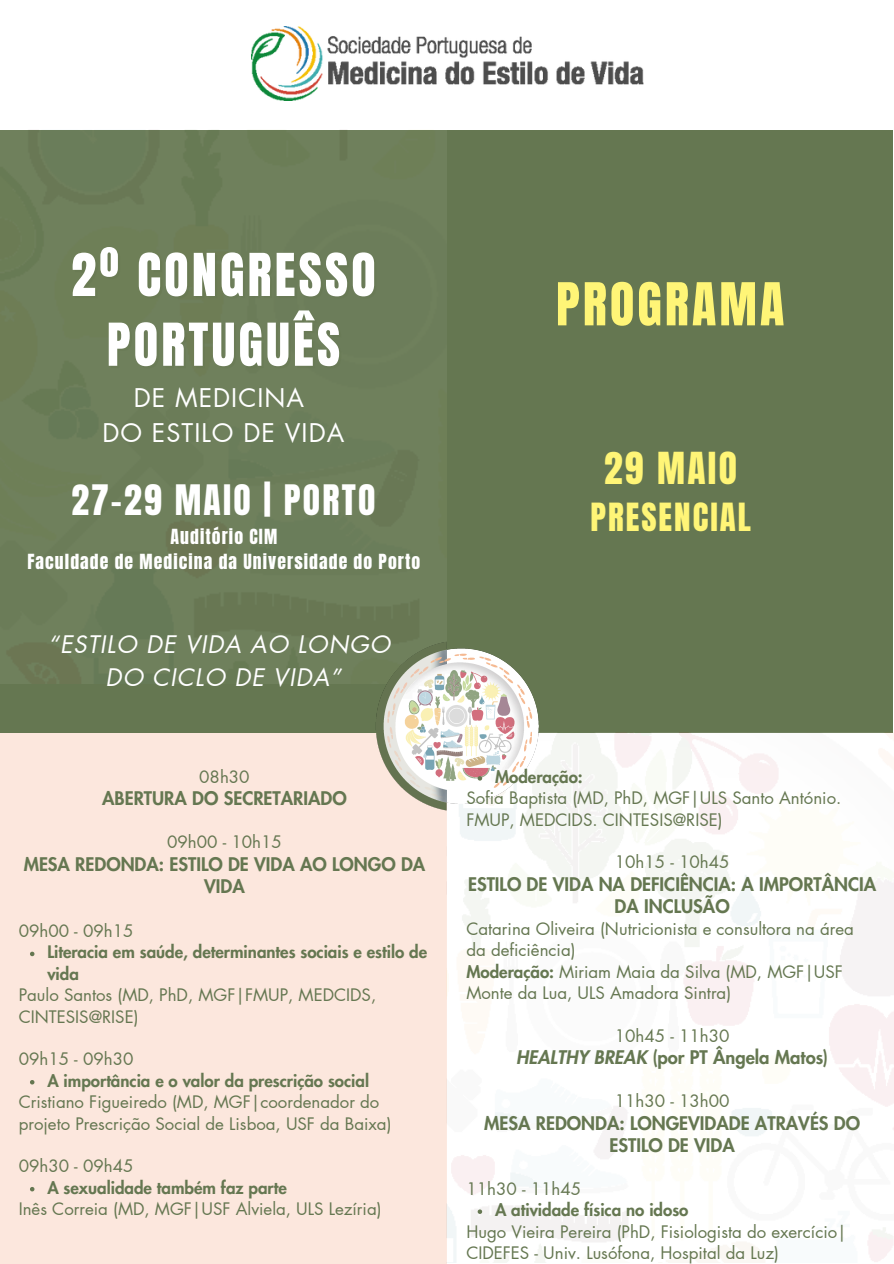
<style>
.page{position:relative;width:894px;height:1264px;background:#fff}
.page>*{position:absolute;margin:0;border:0;box-sizing:border-box;transform-origin:0 0}
.t1{font:50.25px "Anton";letter-spacing:.065em;color:#fff}
.t2{font:50.25px "Anton";letter-spacing:.06em;color:#fff577}
.t3{font:37.5px "Anton";letter-spacing:.06em;color:#fff577}
.t4{font:35.7px "Anton";letter-spacing:.06em;color:#fff}
.t5{font:33px "Anton";letter-spacing:.06em;color:#fff577}
.t6{font:25.2px/34.8px "Futura LT Pro";letter-spacing:.04em;color:#fff;text-align:center}
.t7{font:italic 23.7px/32.7px "Futura LT Pro";letter-spacing:.04em;color:#fff;text-align:center}
.t8{font:800 18.3px/22.5px "Futura LT Pro";color:#657751;text-align:center}
.t9{font:17.7px "Anton";letter-spacing:.06em;color:#fff}
.t10{font:16.8px/21.3px "Futura LT Pro";color:#657751}
.t11{font:800 16.8px/21.5px "Futura LT Pro";color:#657751}
.s1{font-weight:800}
.s2{font-style:italic}
</style>
<div class="page">
<div style="left:0;top:130px;width:892px;height:602px;background:#657751"></div>
<div style="left:0;top:130px;width:446px;height:553px;background:#6e7f5a"></div>
<div style="left:0;top:732px;width:446px;height:531px;background:#fce7dd"></div>
<img style="left:447px;top:732px;width:446px;height:530px">
<img style="left:373px;top:627px;width:165px;height:206px">
<img style="left:251px;top:27px;width:392px;height:74px">
<svg style="left:477px;top:776px;width:5px;height:4px"></svg>
<svg style="left:477px;top:1209px;width:5px;height:4px"></svg>
<svg style="left:30px;top:951px;width:4px;height:5px"></svg>
<svg style="left:30px;top:1080px;width:4px;height:4px"></svg>
<svg style="left:30px;top:1187px;width:4px;height:4px"></svg>
<h1 class="t1" style="left:71px;top:239px;width:306px">2º CONGRESSO</h1>
<h3 class="t1" style="left:107px;top:308px;width:235px">PORTUGUÊS</h3>
<p class="t6" style="left:102px;top:381px;width:243px">DE MEDICINA<br>DO ESTILO DE VIDA</p>
<p class="t4" style="left:71px;top:474px;width:305px">27-29 MAIO | PORTO</p>
<p class="t9" style="left:170px;top:524px;width:108px">Auditório CIM</p>
<h1 class="t9" style="left:27px;top:548px;width:394px">Faculdade de Medicina da Universidade do Porto</h1>
<p class="t7" style="left:48px;top:629px;width:343px">“ESTILO DE VIDA AO LONGO<br>DO CICLO DE VIDA”</p>
<p class="t10" style="left:199px;top:766px;width:52px">08h30</p>
<p class="t8" style="left:102px;top:788px;width:246px">ABERTURA DO SECRETARIADO</p>
<p class="t10" style="left:167px;top:832px;width:116px">09h00 - 10h15</p>
<p class="t8" style="left:24px;top:853px;width:403px">MESA REDONDA: ESTILO DE VIDA AO LONGO DA<br>VIDA</p>
<p class="t10" style="left:19px;top:920px;width:116px">09h00 - 09h15</p>
<p class="t11" style="left:47px;top:942px;width:381px">Literacia em saúde, determinantes sociais e estilo de vida</p>
<p class="t10" style="left:19px;top:985px;width:359px">Paulo Santos (MD, PhD, MGF|FMUP, MEDCIDS,<br>CINTESIS@RISE)</p>
<p class="t10" style="left:19px;top:1049px;width:116px">09h15 - 09h30</p>
<p class="t11" style="left:47px;top:1070px;width:323px">A importância e o valor da prescrição social</p>
<p class="t10" style="left:19px;top:1091px;width:374px">Cristiano Figueiredo (MD, MGF|coordenador do projeto Prescrição Social de Lisboa, USF da Baixa)</p>
<p class="t10" style="left:19px;top:1156px;width:116px">09h30 - 09h45</p>
<p class="t11" style="left:47px;top:1177px;width:241px">A sexualidade também faz parte</p>
<p class="t10" style="left:19px;top:1198px;width:364px">Inês Correia (MD, MGF|USF Alviela, ULS Lezíria)</p>
<h2 class="t2" style="left:556px;top:268px;width:230px">PROGRAMA</h2>
<h3 class="t3" style="left:604px;top:441px;width:134px">29 MAIO</h3>
<h3 class="t5" style="left:590px;top:494px;width:162px">PRESENCIAL</h3>
<p class="t11" style="left:495px;top:766px;width:89px">Moderação:</p>
<p class="t10" style="left:466px;top:788px;width:376px">Sofia Baptista (MD, PhD, MGF|ULS Santo António.<br>FMUP, MEDCIDS. CINTESIS@RISE)</p>
<p class="t10" style="left:614px;top:852px;width:116px">10h15 - 10h45</p>
<p class="t8" style="left:468px;top:873px;width:409px">ESTILO DE VIDA NA DEFICIÊNCIA: A IMPORTÂNCIA<br>DA INCLUSÃO</p>
<p class="t10" style="left:466px;top:918px;width:389px">Catarina Oliveira (Nutricionista e consultora na área da deficiência)<br><span class="s1">Moderação:</span> Miriam Maia da Silva (MD, MGF|USF Monte da Lua, ULS Amadora Sintra)</p>
<p class="t10" style="left:614px;top:1025px;width:116px">10h45 - 11h30</p>
<p class="t8" style="left:516px;top:1047px;width:313px"><span class="s2">HEALTHY BREAK</span> (por PT Ângela Matos)</p>
<p class="t10" style="left:614px;top:1090px;width:116px">11h30 - 13h00</p>
<p class="t8" style="left:484px;top:1112px;width:377px">MESA REDONDA: LONGEVIDADE ATRAVÉS DO<br>ESTILO DE VIDA</p>
<p class="t10" style="left:466px;top:1178px;width:116px">11h30 - 11h45</p>
<p class="t11" style="left:495px;top:1199px;width:195px">A atividade física no idoso</p>
<p class="t10" style="left:466px;top:1221px;width:382px">Hugo Vieira Pereira (PhD, Fisiologista do exercício|<br>CIDEFES - Univ. Lusófona, Hospital da Luz)</p>
</div>
